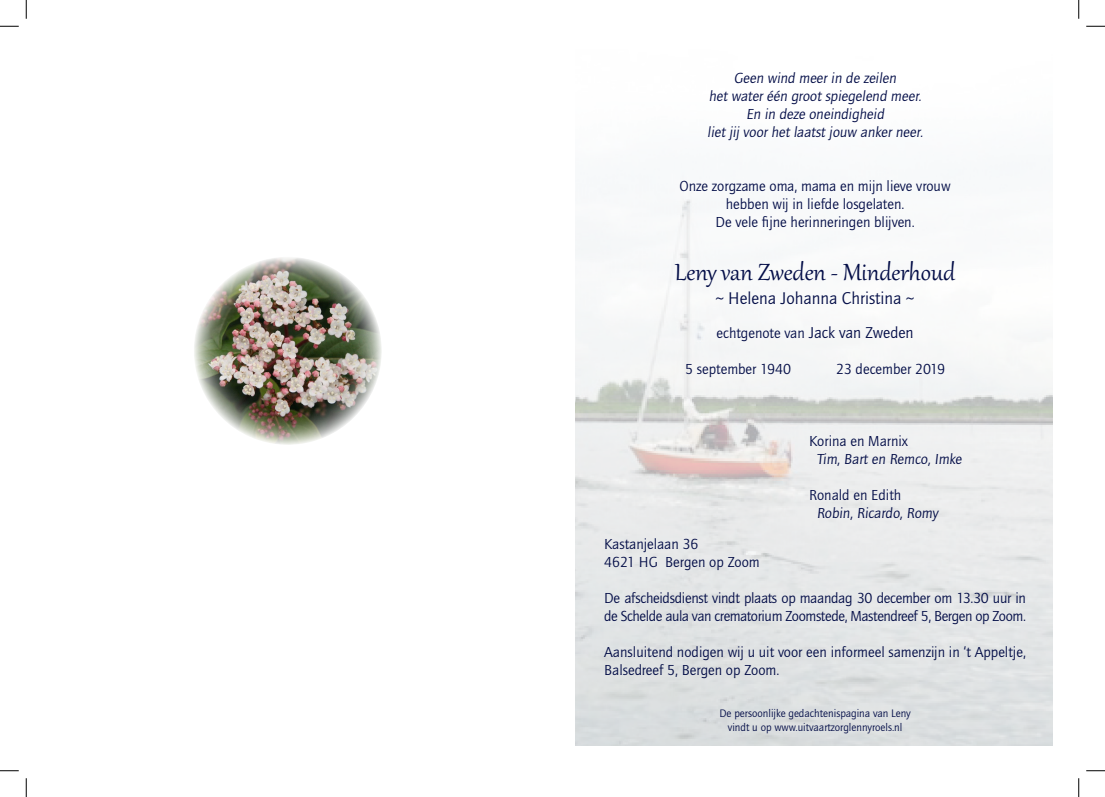
<style>
.page{position:relative;width:1105px;height:797px;background:#fff}
.page>*{position:absolute;margin:0;border:0;box-sizing:border-box;transform-origin:0 0}
.t1{font:28.75px "Gabriola";color:#030d47}
.t2{font:17.5px "Quay Sans ITC Std";color:#030d47}
.t3{font:15px/18px "Quay Sans ITC Std";color:#030d47}
.t4{font:15px/18px "Quay Sans ITC Std";letter-spacing:-.025em;color:#030d47}
.t5{font:11.25px/13.5px "Quay Sans ITC Std";color:#030d47;text-align:center}
.s1{font-size:16.25px}
</style>
<div class="page">
<img style="left:575px;top:199px;width:478px;height:546px">
<img style="left:194px;top:257px;width:188px;height:188px;border-radius:94px">
<svg style="left:0;top:25px;width:19px;height:2px"></svg>
<svg style="left:1086px;top:25px;width:19px;height:2px"></svg>
<svg style="left:0;top:770px;width:19px;height:1px"></svg>
<svg style="left:1086px;top:770px;width:19px;height:1px"></svg>
<svg style="left:25px;top:0;width:2px;height:19px"></svg>
<svg style="left:25px;top:778px;width:2px;height:19px"></svg>
<svg style="left:1078px;top:0;width:1px;height:19px"></svg>
<svg style="left:1078px;top:778px;width:1px;height:19px"></svg>
<p class="t3" style="left:707px;top:69px;width:220px;text-align:center">Geen wind meer in de zeilen<br>het water één groot spiegelend meer.<br>En in deze oneindigheid<br>liet j ij voor het laatst jouw anker neer.</p>
<p class="t3" style="left:679px;top:177px;width:273px;text-align:center">Onze zorgzame oma, mama en mijn lieve vrouw hebben wij in liefde losgelaten.<br>De vele fijne herinneringen blijven.</p>
<h1 class="t1" style="left:675px;top:253px;width:282px">Leny van Zweden - Minderhoud</h1>
<p class="t2" style="left:715px;top:288px;width:200px"><span class="s1">~</span> Helena Johanna Christina <span class="s1">~</span></p>
<p class="t3" style="left:716px;top:324px;width:199px">echtgenote van <span class="s1">Jack van Zweden</span></p>
<p class="t3" style="left:685px;top:360px;width:108px">5 september 1940</p>
<p class="t3" style="left:836px;top:360px;width:110px">23 december 2019</p>
<p class="t3" style="left:817px;top:432px;width:148px;text-indent:-7px">Korina en Marnix<br>Tim, Bart en Remco, Imke</p>
<p class="t3" style="left:817px;top:486px;width:123px;text-indent:-7px">Ronald en Edith<br>Robin, Ricardo, Romy</p>
<p class="t3" style="left:604px;top:535px;width:157px">Kastanjelaan 36<br>4621 HG Bergen op Zoom</p>
<p class="t4" style="left:604px;top:589px;width:423px">De afscheidsdienst vindt plaats op maandag 30 december om 13.30 uur in de Schelde aula van crematorium Zoomstede, Mastendreef 5, Bergen op Zoom.</p>
<p class="t3" style="left:604px;top:643px;width:423px">Aansluitend nodigen wij u uit voor een informeel samenzijn in ‘t Appeltje,<br>Balsedreef 5, Bergen op Zoom.</p>
<p class="t5" style="left:719px;top:706px;width:193px">De persoonlijke gedachtenispagina van Leny vindt u op www.uitvaartzorglennyroels.nl</p>
</div>
